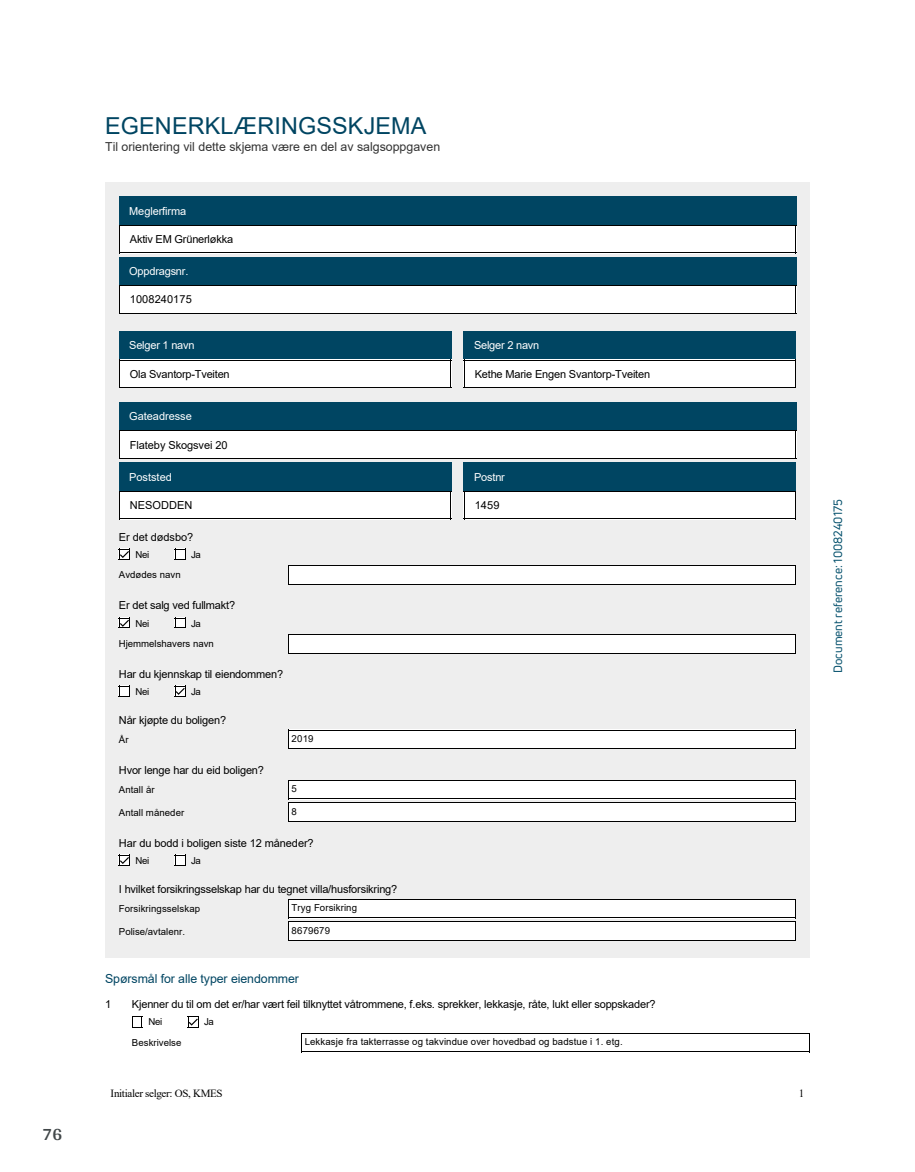
<style>
.page{position:relative;width:915px;height:1172px;background:#fff}
.page>*{position:absolute;margin:0;border:0;box-sizing:border-box;transform-origin:0 0}
.t1{font:23.4px "Arial";letter-spacing:.005em;color:#004562}
.t2{font:700 18px "Arya";color:#414749}
.t3{font:12.45px "Arial";color:#333}
.t4{font:12.45px "Arial";letter-spacing:-.005em;color:#004562}
.t5{font:11.85px "Uni Neue";color:#04506c}
.t6{font:10.95px "Arial";letter-spacing:-.015em;color:#000}
.t7{font:10.95px "Arial";letter-spacing:-.015em;color:#fff}
.t8{font:10.95px "Times New Roman";letter-spacing:-.03em;color:#000}
.t9{font:10.95px "Arial";letter-spacing:.005em;color:#000}
.t10{font:9.6px/20.7px "Arial";letter-spacing:.01em;color:#000}
</style>
<div class="page">
<div style="left:105px;top:182px;width:704px;height:776px;background:#eee"></div>
<div style="left:119px;top:196px;width:676px;height:29px;background:#004562"></div>
<div style="left:119px;top:225px;width:676px;height:28px;background:#fff"></div>
<hr style="left:119px;top:225px;width:676px;height:1px;background:#000">
<hr style="left:119px;top:252px;width:676px;height:1px;background:#000">
<svg style="left:119px;top:226px;width:1px;height:26px"></svg>
<svg style="left:795px;top:225px;width:1px;height:28px"></svg>
<div style="left:119px;top:257px;width:676px;height:28px;background:#004562"></div>
<div style="left:119px;top:285px;width:676px;height:29px;background:#fff"></div>
<hr style="left:119px;top:285px;width:676px;height:1px;background:#000">
<hr style="left:119px;top:313px;width:676px;height:1px;background:#000">
<svg style="left:119px;top:286px;width:1px;height:27px"></svg>
<svg style="left:795px;top:285px;width:1px;height:29px"></svg>
<div style="left:119px;top:331px;width:332px;height:29px;background:#004562"></div>
<div style="left:119px;top:360px;width:332px;height:28px;background:#fff"></div>
<hr style="left:119px;top:360px;width:332px;height:1px;background:#000">
<hr style="left:119px;top:387px;width:332px;height:1px;background:#000">
<svg style="left:119px;top:361px;width:1px;height:26px"></svg>
<svg style="left:450px;top:361px;width:1px;height:26px"></svg>
<div style="left:463px;top:331px;width:332px;height:29px;background:#004562"></div>
<div style="left:463px;top:360px;width:332px;height:28px;background:#fff"></div>
<hr style="left:463px;top:360px;width:332px;height:1px;background:#000">
<hr style="left:463px;top:387px;width:332px;height:1px;background:#000">
<svg style="left:795px;top:360px;width:1px;height:28px"></svg>
<div style="left:119px;top:402px;width:676px;height:29px;background:#004562"></div>
<div style="left:119px;top:431px;width:676px;height:28px;background:#fff"></div>
<hr style="left:119px;top:431px;width:676px;height:1px;background:#000">
<hr style="left:119px;top:458px;width:676px;height:1px;background:#000">
<svg style="left:119px;top:432px;width:1px;height:26px"></svg>
<svg style="left:795px;top:431px;width:1px;height:28px"></svg>
<div style="left:119px;top:462px;width:332px;height:29px;background:#004562"></div>
<div style="left:119px;top:491px;width:332px;height:28px;background:#fff"></div>
<hr style="left:119px;top:491px;width:332px;height:1px;background:#000">
<hr style="left:119px;top:519px;width:332px;height:1px;background:#000">
<svg style="left:119px;top:492px;width:1px;height:27px"></svg>
<svg style="left:450px;top:492px;width:1px;height:27px"></svg>
<div style="left:463px;top:462px;width:332px;height:29px;background:#004562"></div>
<div style="left:463px;top:491px;width:332px;height:28px;background:#fff"></div>
<hr style="left:463px;top:491px;width:332px;height:1px;background:#000">
<hr style="left:463px;top:519px;width:332px;height:1px;background:#000">
<svg style="left:795px;top:491px;width:1px;height:28px"></svg>
<div style="left:288px;top:565px;width:507px;height:20px;background:#fff"></div>
<hr style="left:288px;top:565px;width:507px;height:1px;background:#000">
<hr style="left:288px;top:584px;width:507px;height:1px;background:#000">
<svg style="left:288px;top:566px;width:1px;height:18px"></svg>
<svg style="left:795px;top:565px;width:1px;height:20px"></svg>
<div style="left:288px;top:634px;width:507px;height:19px;background:#fff"></div>
<hr style="left:288px;top:634px;width:507px;height:1px;background:#000">
<hr style="left:288px;top:653px;width:507px;height:1px;background:#000">
<svg style="left:288px;top:635px;width:1px;height:18px"></svg>
<svg style="left:795px;top:634px;width:1px;height:19px"></svg>
<div style="left:288px;top:730px;width:507px;height:19px;background:#fff"></div>
<hr style="left:288px;top:730px;width:507px;height:1px;background:#000">
<hr style="left:288px;top:748px;width:507px;height:1px;background:#000">
<svg style="left:288px;top:731px;width:1px;height:17px"></svg>
<svg style="left:795px;top:730px;width:1px;height:19px"></svg>
<div style="left:288px;top:780px;width:507px;height:19px;background:#fff"></div>
<hr style="left:288px;top:780px;width:507px;height:1px;background:#000">
<hr style="left:288px;top:798px;width:507px;height:1px;background:#000">
<div style="left:288px;top:803px;width:507px;height:19px;background:#fff"></div>
<hr style="left:288px;top:803px;width:507px;height:1px;background:#000">
<hr style="left:288px;top:821px;width:507px;height:1px;background:#000">
<svg style="left:288px;top:781px;width:1px;height:40px"></svg>
<svg style="left:795px;top:780px;width:1px;height:42px"></svg>
<div style="left:288px;top:899px;width:507px;height:19px;background:#fff"></div>
<hr style="left:288px;top:899px;width:507px;height:1px;background:#000">
<hr style="left:288px;top:917px;width:507px;height:1px;background:#000">
<div style="left:288px;top:921px;width:507px;height:20px;background:#fff"></div>
<hr style="left:288px;top:921px;width:507px;height:1px;background:#000">
<hr style="left:288px;top:940px;width:507px;height:1px;background:#000">
<svg style="left:288px;top:900px;width:1px;height:40px"></svg>
<svg style="left:795px;top:899px;width:1px;height:42px"></svg>
<hr style="left:301px;top:1033px;width:508px;height:1px;background:#000">
<hr style="left:301px;top:1051px;width:508px;height:1px;background:#000">
<svg style="left:301px;top:1034px;width:1px;height:17px"></svg>
<svg style="left:119px;top:549px;width:11px;height:11px"></svg>
<svg style="left:175px;top:549px;width:11px;height:11px"></svg>
<svg style="left:119px;top:618px;width:11px;height:10px"></svg>
<svg style="left:175px;top:618px;width:11px;height:10px"></svg>
<svg style="left:119px;top:686px;width:11px;height:11px"></svg>
<svg style="left:175px;top:686px;width:11px;height:11px"></svg>
<svg style="left:119px;top:855px;width:11px;height:11px"></svg>
<svg style="left:175px;top:855px;width:11px;height:11px"></svg>
<svg style="left:132px;top:1016px;width:10px;height:12px"></svg>
<svg style="left:188px;top:1016px;width:11px;height:12px"></svg>
<h2 class="t2" style="left:43px;top:1123px;width:21px">76</h2>
<h1 class="t1" style="left:105px;top:109px;width:323px">EGENERKLÆRINGSSKJEMA</h1>
<p class="t3" style="left:105px;top:138px;width:336px">Til orientering vil dette skjema være en del av salgsoppgaven</p>
<p class="t7" style="left:129px;top:203px;width:59px">Meglerfirma</p>
<p class="t6" style="left:130px;top:231px;width:105px">Aktiv EM Grünerløkka</p>
<p class="t7" style="left:129px;top:264px;width:61px">Oppdragsnr.</p>
<p class="t9" style="left:130px;top:292px;width:63px">1008240175</p>
<p class="t7" style="left:129px;top:338px;width:67px">Selger 1 navn</p>
<p class="t6" style="left:130px;top:366px;width:101px">Ola Svantorp-Tveiten</p>
<p class="t7" style="left:129px;top:409px;width:64px">Gateadresse</p>
<p class="t6" style="left:130px;top:437px;width:99px">Flateby Skogsvei 20</p>
<p class="t7" style="left:129px;top:469px;width:44px">Poststed</p>
<p class="t9" style="left:130px;top:498px;width:64px">NESODDEN</p>
<p class="t7" style="left:474px;top:338px;width:67px">Selger 2 navn</p>
<p class="t6" style="left:474px;top:366px;width:177px">Kethe Marie Engen Svantorp-Tveiten</p>
<p class="t7" style="left:474px;top:469px;width:32px">Postnr</p>
<p class="t6" style="left:474px;top:498px;width:26px">1459</p>
<p class="t6" style="left:119px;top:529px;width:76px">Er det dødsbo?</p>
<p class="t10" style="left:135px;top:544px;width:15px">Nei</p>
<p class="t10" style="left:191px;top:544px;width:11px">Ja</p>
<p class="t10" style="left:119px;top:565px;width:63px">Avdødes navn</p>
<p class="t6" style="left:119px;top:598px;width:118px">Er det salg ved fullmakt?</p>
<p class="t10" style="left:135px;top:613px;width:15px">Nei</p>
<p class="t10" style="left:119px;top:613px;width:96px;text-indent:72px">Ja<br>Hjemmelshavers navn</p>
<p class="t6" style="left:119px;top:667px;width:166px">Har du kjennskap til eiendommen?</p>
<p class="t10" style="left:135px;top:681px;width:15px">Nei</p>
<p class="t10" style="left:191px;top:681px;width:11px">Ja</p>
<p class="t6" style="left:119px;top:712px;width:109px">Når kjøpte du boligen?</p>
<p class="t10" style="left:119px;top:729px;width:11px">År</p>
<p class="t10" style="left:291px;top:728px;width:23px">2019</p>
<p class="t6" style="left:119px;top:762px;width:146px">Hvor lenge har du eid boligen?</p>
<p class="t10" style="left:119px;top:779px;width:37px">Antall år</p>
<p class="t10" style="left:291px;top:778px;width:7px">5</p>
<p class="t10" style="left:119px;top:802px;width:67px">Antall måneder</p>
<p class="t10" style="left:291px;top:801px;width:7px">8</p>
<p class="t6" style="left:119px;top:835px;width:196px">Har du bodd i boligen siste 12 måneder?</p>
<p class="t10" style="left:135px;top:850px;width:15px">Nei</p>
<p class="t10" style="left:191px;top:850px;width:11px">Ja</p>
<p class="t6" style="left:119px;top:881px;width:280px">I hvilket forsikringsselskap har du tegnet villa/husforsikring?</p>
<p class="t10" style="left:119px;top:898px;width:83px">Forsikringsselskap</p>
<p class="t10" style="left:291px;top:897px;width:67px">Tryg Forsikring</p>
<p class="t10" style="left:119px;top:921px;width:68px">Polise/avtalenr.</p>
<p class="t10" style="left:291px;top:920px;width:40px">8679679</p>
<p class="t4" style="left:105px;top:970px;width:195px">Spørsmål for alle typer eiendommer</p>
<p class="t6" style="left:105px;top:997px;width:8px">1</p>
<p class="t6" style="left:132px;top:997px;width:525px">Kjenner du til om det er/har vært feil tilknyttet våtrommene, f.eks. sprekker, lekkasje, råte, lukt eller soppskader?</p>
<p class="t10" style="left:148px;top:1012px;width:15px">Nei</p>
<p class="t10" style="left:204px;top:1012px;width:11px">Ja</p>
<p class="t10" style="left:132px;top:1032px;width:51px">Beskrivelse</p>
<p class="t10" style="left:304px;top:1031px;width:319px">Lekkasje fra takterrasse og takvindue over hovedbad og badstue i 1. etg.</p>
<p class="t8" style="left:111px;top:1085px;width:114px">Initialer selger: OS, KMES</p>
<p class="t8" style="left:798px;top:1085px;width:7px">1</p>
<p class="t5" style="left:829px;top:673px;width:175px;rotate:-90deg">Document reference: 1008240175</p>
</div>
